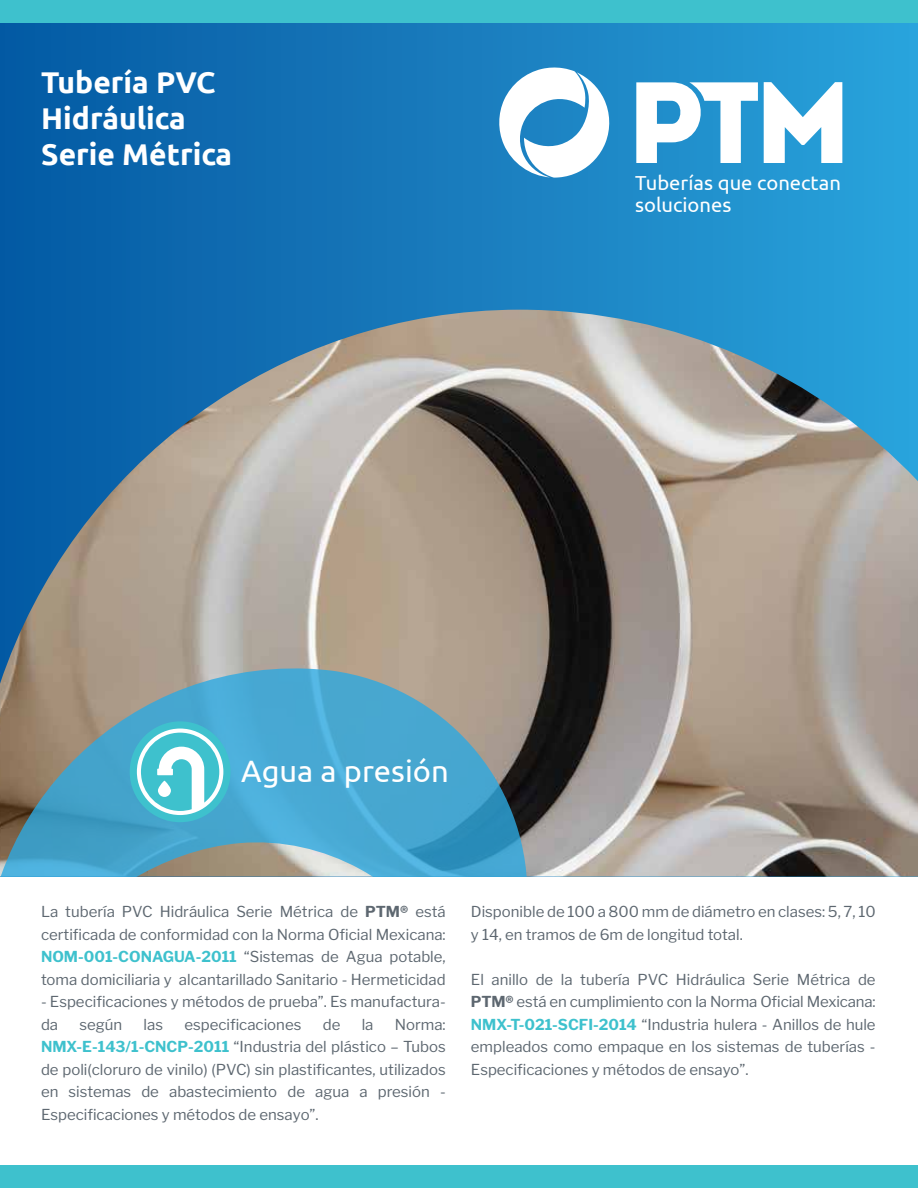
<style>
.page{position:relative;width:918px;height:1188px;background:#fff}
.page>*{position:absolute;margin:0;border:0;box-sizing:border-box;transform-origin:0 0}
.t1{font:30.9px "Ubuntu";color:#fff}
.t2{font:700 30px/36px "Ubuntu";color:#fff}
.t3{font:20.25px/22px "Ubuntu";color:#fff}
.t4{font:15px/22.5px "Libre Franklin";color:#5d6770;text-align:justify}
.s1{font-weight:700}
.s2{font-weight:700;color:#3ec1cd}
</style>
<div class="page">
<div style="left:0;top:1px;width:918px;height:876px;background:linear-gradient(to right,#0558a2,#2ba2db)"></div>
<img style="left:0;top:310px;width:918px;height:567px">
<svg style="left:0;top:668px;width:527px;height:209px;background:#619db4"></svg>
<div style="left:0;top:1166px;width:918px;height:22px;background:#3ec1cd"></div>
<div style="left:0;top:0;width:918px;height:22px;background:#3ec1cd"></div>
<svg style="left:498px;top:67px;width:113px;height:111px"></svg>
<svg style="left:636px;top:82px;width:122px;height:81px"></svg>
<svg style="left:764px;top:82px;width:78px;height:81px"></svg>
<div style="left:130px;top:721px;width:101px;height:101px;background:#3ec1cd;border-radius:50%"></div>
<svg style="left:137px;top:729px;width:86px;height:86px"></svg>
<h2 class="t2" style="left:41px;top:64px;width:192px">Tubería PVC<br>Hidráulica<br>Serie Métrica</h2>
<h3 class="t3" style="left:635px;top:171px;width:207px">Tuberías que conectan soluciones</h3>
<h1 class="t1" style="left:241px;top:752px;width:209px">Agua a presión</h1>
<p class="t4" style="left:41px;top:901px;width:406px">La tubería PVC Hidráulica Serie Métrica de <span class="s1">PTM®</span> está certificada de conformidad con la Norma Oficial Mexicana:<br><span class="s2">NOM-001-CONAGUA-2011</span> “Sistemas de Agua potable, toma domiciliaria y alcantarillado Sanitario - Hermeticidad</p>
<p class="t4" style="left:41px;top:991px;width:406px">- Especificaciones y métodos de prueba”. Es manufactura&shy;da</p>
<p class="t4" style="left:80px;top:1013px;width:44px">según</p>
<p class="t4" style="left:144px;top:1013px;width:21px">las</p>
<p class="t4" style="left:184px;top:1013px;width:118px">especificaciones</p>
<p class="t4" style="left:323px;top:1013px;width:19px">de</p>
<p class="t4" style="left:362px;top:1013px;width:13px">la</p>
<p class="t4" style="left:41px;top:1013px;width:406px;text-indent:354px">Norma:<br><span class="s2">NMX-E-143/1-CNCP-2011</span> “Industria del plástico – Tubos de poli(cloruro de vinilo) (PVC) sin plastificantes, utilizados en sistemas de abastecimiento de agua a presión - Especificaciones y métodos de ensayo”.</p>
<p class="t4" style="left:471px;top:900px;width:406px">Disponible de 100 a 800 mm de diámetro en clases: 5, 7, 10 y 14, en tramos de 6m de longitud total.</p>
<p class="t4" style="left:471px;top:968px;width:406px">El anillo de la tubería PVC Hidráulica Serie Métrica de <span class="s1">PTM®</span> está en cumplimiento con la Norma Oficial Mexicana:<br><span class="s2">NMX-T-021-SCFI-2014</span> “Industria hulera - Anillos de hule empleados como empaque en los sistemas de tuberías - Especificaciones y métodos de ensayo”.</p>
</div>
